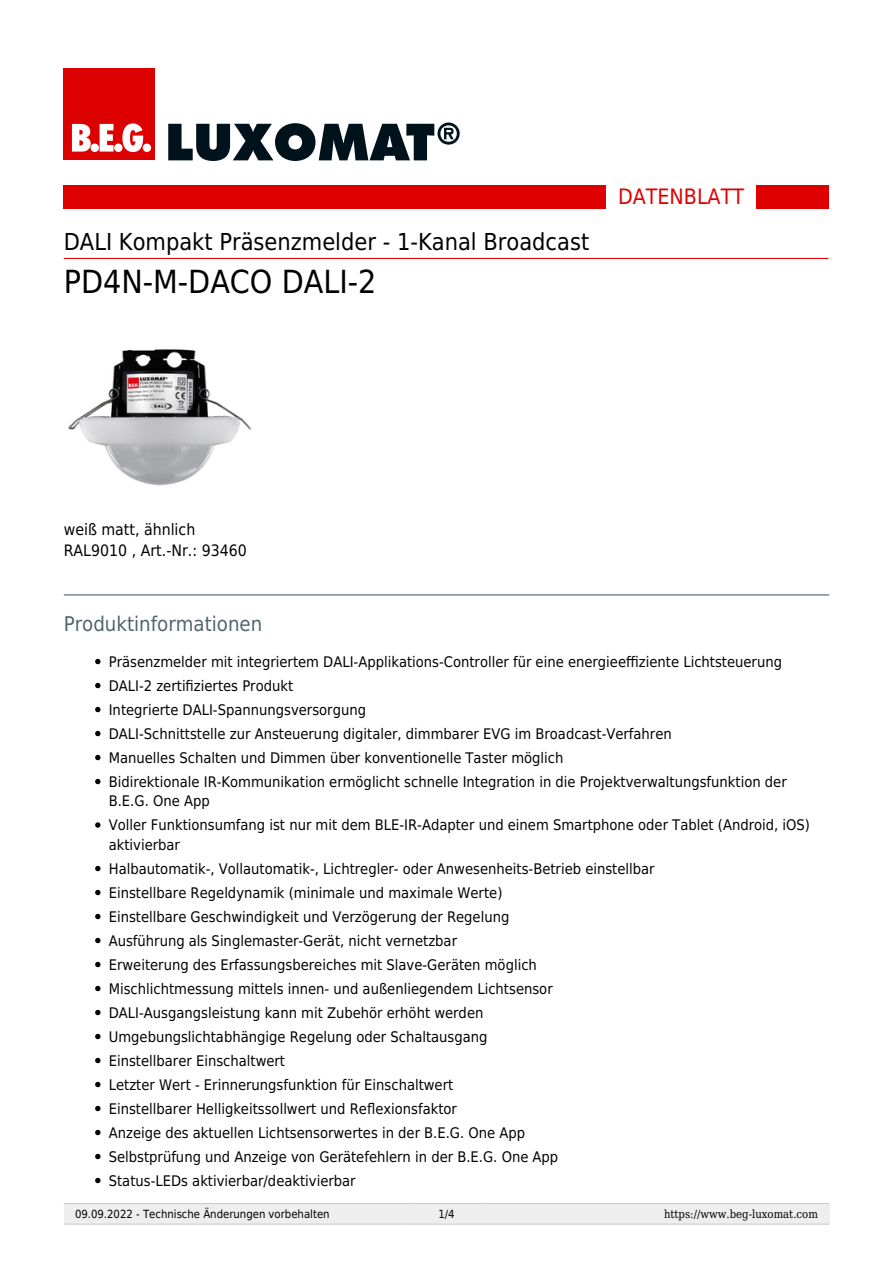
<style>
.page{position:relative;width:893px;height:1263px;background:#fff}
.page>*{position:absolute;margin:0;border:0;box-sizing:border-box;transform-origin:0 0}
.t1{font:31.8px "DejaVu Sans Condensed";color:#000}
.t2{font:23.4px "DejaVu Sans Condensed";color:#000}
.t3{font:21.3px "DejaVu Sans Condensed";color:#de0000}
.t4{font:20.25px "DejaVu Sans Condensed";color:#52646d}
.t5{font:15.75px/21px "DejaVu Sans Condensed";color:#000}
.t6{font:14.7px/24px "DejaVu Sans Condensed";color:#000}
.t7{font:11.25px "DejaVu Sans Condensed";color:#000}
.t8{font:11.25px "DejaVu Serif Condensed";color:#000}
</style>
<div class="page">
<div style="left:64px;top:1203px;width:765px;height:21px;background:#eee"></div>
<hr style="left:64px;top:1223px;width:344px;height:2px;background:#ccc">
<hr style="left:64px;top:1203px;width:344px;height:1px;background:#ccc">
<hr style="left:409px;top:1223px;width:75px;height:2px;background:#ccc">
<hr style="left:409px;top:1203px;width:75px;height:1px;background:#ccc">
<hr style="left:485px;top:1223px;width:344px;height:2px;background:#ccc">
<hr style="left:485px;top:1203px;width:344px;height:1px;background:#ccc">
<div style="left:63px;top:69px;width:92px;height:91px;background:#d00"></div>
<svg style="left:72px;top:124px;width:19px;height:28px"></svg>
<div style="left:91px;top:144px;width:8px;height:8px;background:#fff;border-radius:50%"></div>
<svg style="left:100px;top:124px;width:14px;height:28px"></svg>
<div style="left:114px;top:144px;width:9px;height:8px;background:#fff;border-radius:50%"></div>
<svg style="left:122px;top:123px;width:21px;height:29px"></svg>
<div style="left:143px;top:144px;width:8px;height:8px;background:#fff;border-radius:50%"></div>
<svg style="left:168px;top:123px;width:292px;height:38px"></svg>
<div style="left:64px;top:185px;width:542px;height:24px;background:#de0000"></div>
<div style="left:756px;top:185px;width:72px;height:24px;background:#de0000"></div>
<hr style="left:64px;top:258px;width:764px;height:1px;background:#de0000">
<img style="left:68px;top:349px;width:183px;height:137px">
<svg style="left:95px;top:659px;width:6px;height:5px"></svg>
<svg style="left:95px;top:683px;width:6px;height:5px"></svg>
<svg style="left:95px;top:707px;width:6px;height:5px"></svg>
<svg style="left:95px;top:731px;width:6px;height:5px"></svg>
<svg style="left:95px;top:755px;width:6px;height:5px"></svg>
<svg style="left:95px;top:779px;width:6px;height:5px"></svg>
<svg style="left:95px;top:822px;width:6px;height:6px"></svg>
<svg style="left:95px;top:866px;width:6px;height:5px"></svg>
<svg style="left:95px;top:890px;width:6px;height:5px"></svg>
<svg style="left:95px;top:914px;width:6px;height:5px"></svg>
<svg style="left:95px;top:938px;width:6px;height:5px"></svg>
<svg style="left:95px;top:962px;width:6px;height:5px"></svg>
<svg style="left:95px;top:986px;width:6px;height:5px"></svg>
<svg style="left:95px;top:1010px;width:6px;height:5px"></svg>
<svg style="left:95px;top:1034px;width:6px;height:5px"></svg>
<svg style="left:95px;top:1058px;width:6px;height:5px"></svg>
<svg style="left:95px;top:1082px;width:6px;height:5px"></svg>
<svg style="left:95px;top:1106px;width:6px;height:5px"></svg>
<svg style="left:95px;top:1130px;width:6px;height:5px"></svg>
<svg style="left:95px;top:1154px;width:6px;height:5px"></svg>
<svg style="left:95px;top:1178px;width:6px;height:5px"></svg>
<hr style="left:64px;top:594px;width:765px;height:1px;background:#52646d">
<h2 class="t2" style="left:64px;top:222px;width:527px">DALI Kompakt Präsenzmelder - 1-Kanal Broadcast</h2>
<h1 class="t1" style="left:64px;top:254px;width:314px">PD4N-M-DACO DALI-2</h1>
<h3 class="t3" style="left:618px;top:178px;width:127px">DATENBLATT</h3>
<p class="t5" style="left:64px;top:518px;width:184px">weiß matt, ähnlich<br>RAL9010 , Art.-Nr.: 93460</p>
<h3 class="t4" style="left:64px;top:606px;width:200px">Produktinformationen</h3>
<p class="t6" style="left:109px;top:649px;width:679px">Präsenzmelder mit integriertem DALI-Applikations-Controller für eine energieeffiziente Lichtsteuerung DALI-2 zertifiziertes Produkt<br>Integrierte DALI-Spannungsversorgung<br>DALI-Schnittstelle zur Ansteuerung digitaler, dimmbarer EVG im Broadcast-Verfahren<br>Manuelles Schalten und Dimmen über konventionelle Taster möglich<br>Bidirektionale IR-Kommunikation ermöglicht schnelle Integration in die Projektverwaltungsfunktion der</p>
<p class="t6" style="left:109px;top:788px;width:703px">B.E.G. One App<br>Voller Funktionsumfang ist nur mit dem BLE-IR-Adapter und einem Smartphone oder Tablet (Android, iOS)</p>
<p class="t6" style="left:109px;top:832px;width:547px">aktivierbar<br>Halbautomatik-, Vollautomatik-, Lichtregler- oder Anwesenheits-Betrieb einstellbar Einstellbare Regeldynamik (minimale und maximale Werte)<br>Einstellbare Geschwindigkeit und Verzögerung der Regelung<br>Ausführung als Singlemaster-Gerät, nicht vernetzbar<br>Erweiterung des Erfassungsbereiches mit Slave-Geräten möglich Mischlichtmessung mittels innen- und außenliegendem Lichtsensor DALI-Ausgangsleistung kann mit Zubehör erhöht werden Umgebungslichtabhängige Regelung oder Schaltausgang<br>Einstellbarer Einschaltwert<br>Letzter Wert - Erinnerungsfunktion für Einschaltwert<br>Einstellbarer Helligkeitssollwert und Reflexionsfaktor<br>Anzeige des aktuellen Lichtsensorwertes in der B.E.G. One App<br>Selbstprüfung und Anzeige von Gerätefehlern in der B.E.G. One App<br>Status-LEDs aktivierbar/deaktivierbar</p>
<p class="t7" style="left:75px;top:1204px;width:256px">09.09.2022 - Technische Änderungen vorbehalten</p>
<p class="t7" style="left:438px;top:1204px;width:18px">1/4</p>
<p class="t8" style="left:664px;top:1205px;width:155px">https://www.beg-luxomat.com</p>
</div>
